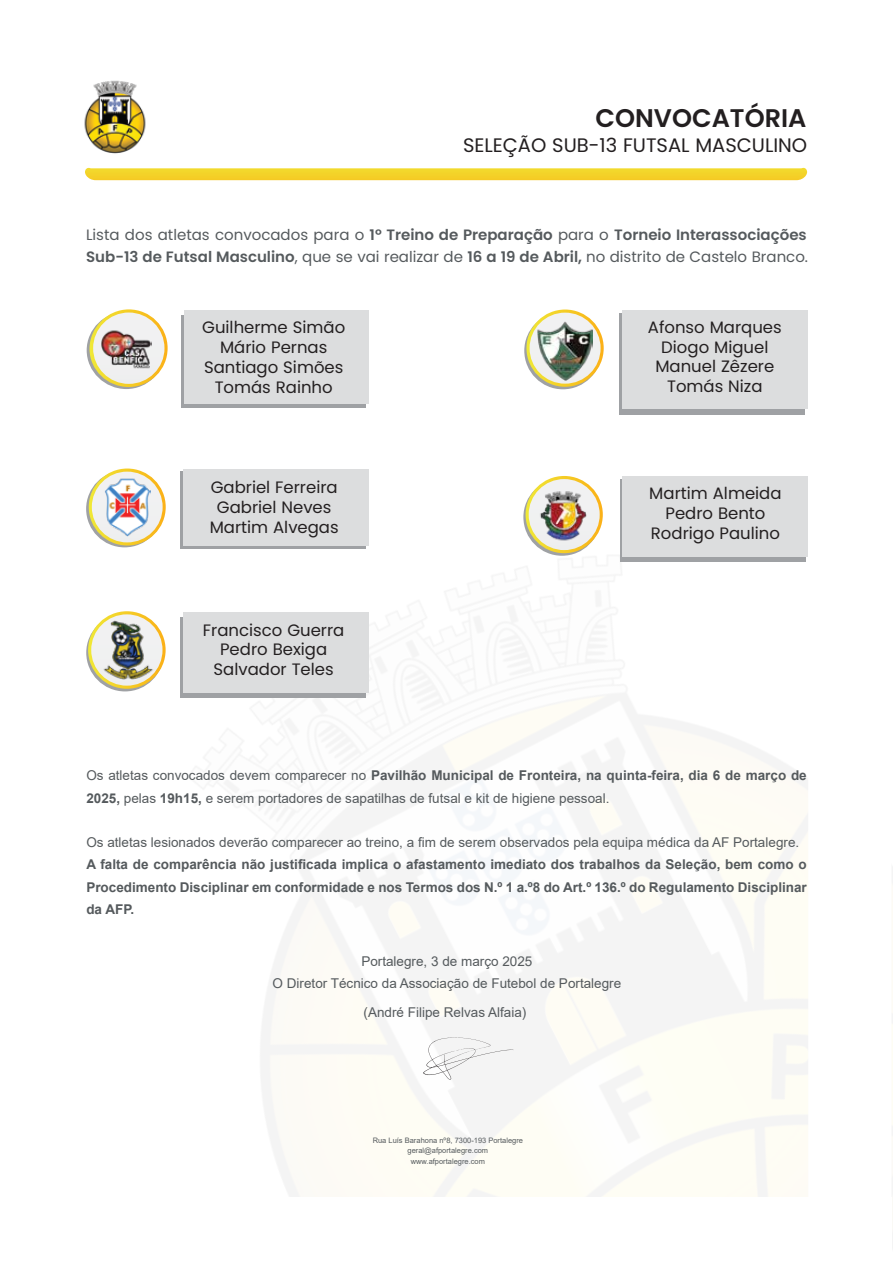
<style>
.page{position:relative;width:893px;height:1263px;background:#fff}
.page>*{position:absolute;margin:0;border:0;box-sizing:border-box;transform-origin:0 0}
.t1{font:600 25.5px "Poppins";color:#231f20}
.t2{font:19.5px "Poppins";color:#231f20}
.t3{font:16.5px/19.8px "Poppins";color:#231f20;text-align:center}
.t4{font:15px/22.5px "Poppins";color:#555a5d}
.t5{font:13.5px/22.2px "Arial";color:#555a5d}
.t6{font:700 13.5px/22.2px "Arial";color:#555a5d;text-align:justify}
.t7{font:7.5px/10.2px "Arial";color:#555a5d;text-align:center}
.s1{font-weight:600}
.s2{font-weight:700}
</style>
<div class="page">
<img style="left:86px;top:325px;width:807px;height:923px">
<div style="left:619px;top:313px;width:186px;height:101px;background:#9fa1a4"></div>
<div style="left:622px;top:310px;width:186px;height:99px;background:#dcddde"></div>
<div style="left:180px;top:472px;width:186px;height:77px;background:#9fa1a4"></div>
<svg style="left:85px;top:167px;width:722px;height:13px;background:#f4d63d"></svg>
<div style="left:808px;top:22px;width:83px;height:1221px;background:#fff"></div>
<div style="left:2px;top:1197px;width:889px;height:66px;background:#fff"></div>
<div style="left:183px;top:469px;width:186px;height:77px;background:#dcddde"></div>
<div style="left:620px;top:479px;width:186px;height:83px;background:#9fa1a4"></div>
<div style="left:622px;top:477px;width:186px;height:80px;background:#dcddde"></div>
<div style="left:180px;top:617px;width:186px;height:80px;background:#9fa1a4"></div>
<div style="left:183px;top:613px;width:186px;height:80px;background:#dcddde"></div>
<svg style="left:86px;top:470px;width:77px;height:77px"></svg>
<svg style="left:89px;top:468px;width:77px;height:77px"></svg>
<div style="left:92px;top:472px;width:71px;height:70px;background:#f0f1f1;border-radius:35px"></div>
<img style="left:105px;top:477px;width:46px;height:60px">
<div style="left:181px;top:315px;width:185px;height:93px;background:#9fa1a4"></div>
<div style="left:184px;top:310px;width:185px;height:94px;background:#dcddde"></div>
<svg style="left:87px;top:311px;width:78px;height:78px"></svg>
<svg style="left:90px;top:309px;width:78px;height:78px"></svg>
<svg style="left:93px;top:312px;width:71px;height:72px"></svg>
<img style="left:100px;top:324px;width:52px;height:52px">
<img style="left:84px;top:80px;width:83px;height:88px">
<svg style="left:86px;top:614px;width:78px;height:77px"></svg>
<svg style="left:88px;top:611px;width:78px;height:78px"></svg>
<svg style="left:91px;top:614px;width:71px;height:72px"></svg>
<img style="left:98px;top:619px;width:61px;height:61px">
<svg style="left:423px;top:1037px;width:90px;height:43px"></svg>
<svg style="left:524px;top:312px;width:77px;height:77px"></svg>
<svg style="left:526px;top:309px;width:78px;height:78px"></svg>
<svg style="left:530px;top:313px;width:71px;height:71px"></svg>
<svg style="left:523px;top:478px;width:78px;height:78px"></svg>
<svg style="left:526px;top:476px;width:77px;height:77px"></svg>
<svg style="left:529px;top:479px;width:71px;height:71px"></svg>
<img style="left:527px;top:486px;width:76px;height:63px">
<img style="left:538px;top:321px;width:54px;height:59px">
<h1 class="t1" style="left:596px;top:103px;width:212px">CONVOCATÓRIA</h1>
<h2 class="t2" style="left:463px;top:134px;width:346px">SELEÇÃO SUB-13 FUTSAL MASCULINO</h2>
<p class="t4" style="left:86px;top:223px;width:723px">Lista dos atletas convocados para o <span class="s1">1º Treino de Preparação</span> para o <span class="s1">Torneio Interassociações<br>Sub-13 de Futsal Masculino</span>, que se vai realizar de <span class="s1">16 a 19 de Abril,</span> no distrito de Castelo Branco.</p>
<p class="t3" style="left:202px;top:318px;width:145px">Guilherme Simão<br>Mário Pernas<br>Santiago Simões<br>Tomás Rainho</p>
<p class="t3" style="left:210px;top:477px;width:131px">Gabriel Ferreira<br>Gabriel Neves<br>Martim Alvegas</p>
<p class="t3" style="left:203px;top:620px;width:143px">Francisco Guerra<br>Pedro Bexiga<br>Salvador Teles</p>
<p class="t3" style="left:648px;top:317px;width:135px">Afonso Marques<br>Diogo Miguel<br>Manuel Zêzere<br>Tomás Niza</p>
<p class="t3" style="left:649px;top:483px;width:134px">Martim Almeida<br>Pedro Bento<br>Rodrigo Paulino</p>
<p class="t5" style="left:86px;top:764px;width:722px">Os atletas convocados devem comparecer no <span class="s2">Pavilhão Municipal de Fronteira, na quinta-feira, dia 6 de março de<br>2025,</span> pelas <span class="s2">19h15,</span> e serem portadores de sapatilhas de futsal e kit de higiene pessoal.</p>
<p class="t5" style="left:86px;top:831px;width:714px">Os atletas lesionados deverão comparecer ao treino, a fim de serem observados pela equipa médica da AF Portalegre.</p>
<p class="t6" style="left:86px;top:854px;width:722px">A falta de comparência não justificada implica o afastamento imediato dos trabalhos da Seleção, bem como o Procedimento Disciplinar em conformidade e nos Termos dos N.º 1 a.º8 do Art.º 136.º do Regulamento Disciplinar da AFP.</p>
<p class="t5" style="left:273px;top:950px;width:350px;text-align:center">Portalegre, 3 de março 2025<br>O Diretor Técnico da Associação de Futebol de Portalegre</p>
<p class="t5" style="left:364px;top:1001px;width:164px">(André Filipe Relvas Alfaia)</p>
<p class="t7" style="left:373px;top:1135px;width:152px">Rua Luís Barahona nº8, 7300-193 Portalegre geral@afportalegre.com www.afportalegre.com</p>
</div>
